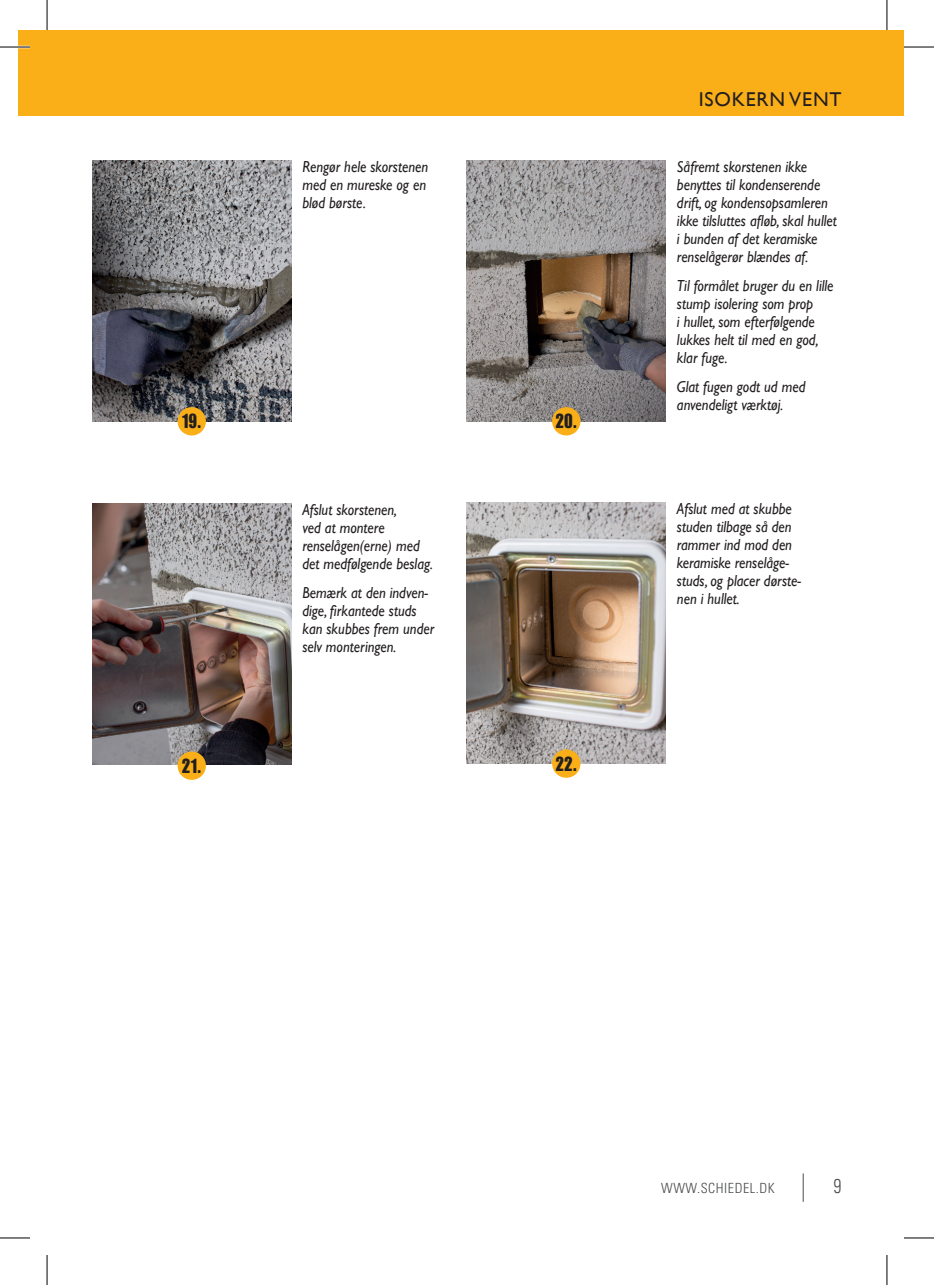
<style>
.page{position:relative;width:934px;height:1285px;background:#fff}
.page>*{position:absolute;margin:0;border:0;box-sizing:border-box;transform-origin:0 0}
.t1{font:20px "Impact LT Std";color:#231f20;scale:.9 1}
.t2{font:20px "Gill Sans";letter-spacing:.04em;color:#231f20}
.t3{font:300 condensed 20px "Univers LT Std";color:#4b4c4d;scale:.9 1}
.t4{font:italic 16px/18px "Gill Sans";color:#231f20;scale:.9 1}
.t5{font:300 condensed 14px "Univers LT Std";letter-spacing:.04em;color:#4b4c4d}
</style>
<div class="page">
<svg style="left:802px;top:1173px;width:1px;height:28px"></svg>
<div style="left:47px;top:30px;width:856px;height:85px;background:#faaf18"></div>
<div style="left:19px;top:30px;width:28px;height:85px;background:#faaf18"></div>
<img style="left:92px;top:160px;width:199px;height:261px">
<div style="left:177px;top:407px;width:29px;height:28px;background:#faaf18;border-radius:50%"></div>
<img style="left:467px;top:503px;width:198px;height:260px">
<div style="left:552px;top:749px;width:28px;height:29px;background:#faaf18;border-radius:50%"></div>
<img style="left:92px;top:503px;width:199px;height:261px">
<div style="left:177px;top:751px;width:29px;height:29px;background:#faaf18;border-radius:50%"></div>
<img style="left:467px;top:160px;width:198px;height:261px">
<div style="left:552px;top:407px;width:28px;height:28px;background:#faaf18;border-radius:50%"></div>
<hr style="left:0;top:46px;width:30px;height:2px;background:#fff">
<hr style="left:0;top:47px;width:30px;height:1px;background:#000">
<hr style="left:903px;top:47px;width:30px;height:1px;background:#000">
<hr style="left:0;top:1237px;width:30px;height:1px;background:#000">
<hr style="left:903px;top:1237px;width:30px;height:1px;background:#000">
<hr style="left:47px;top:0;width:1px;height:30px;background:#000">
<hr style="left:47px;top:1255px;width:1px;height:30px;background:#000">
<hr style="left:886px;top:0;width:1px;height:30px;background:#000">
<hr style="left:886px;top:1255px;width:1px;height:30px;background:#000">
<p class="t1" style="left:182px;top:410px;width:23px">19.</p>
<p class="t1" style="left:182px;top:754px;width:23px">21.</p>
<p class="t4" style="left:302px;top:157px;width:141px">Rengør hele skorstenen med en mureske og en blød børste.</p>
<p class="t4" style="left:302px;top:500px;width:147px">Afslut skorstenen,<br>ved at montere renselågen(erne) med det medfølgende beslag.</p>
<p class="t4" style="left:302px;top:583px;width:148px">Bemærk at den indven&shy;dige, firkantede studs kan skubbes frem under selv monteringen.</p>
<p class="t1" style="left:555px;top:410px;width:25px">20.</p>
<p class="t1" style="left:555px;top:752px;width:25px">22.</p>
<p class="t2" style="left:698px;top:88px;width:144px">ISOKERN VENT</p>
<p class="t4" style="left:676px;top:157px;width:179px">Såfremt skorstenen ikke benyttes til kondenserende drift, og kondensopsamleren ikke tilsluttes afløb, skal hullet i bunden af det keramiske renselågerør blændes af.</p>
<p class="t4" style="left:676px;top:276px;width:175px">Til formålet bruger du en lille stump isolering som prop<br>i hullet, som efterfølgende lukkes helt til med en god, klar fuge.</p>
<p class="t4" style="left:676px;top:378px;width:144px">Glat fugen godt ud med anvendeligt værktøj.</p>
<p class="t4" style="left:676px;top:499px;width:139px">Afslut med at skubbe studen tilbage så den rammer ind mod den keramiske renselåge&shy;studs, og placer dørste&shy;nen i hullet.</p>
<p class="t5" style="left:660px;top:1179px;width:115px">WWW.SCHIEDEL.DK</p>
<p class="t3" style="left:833px;top:1173px;width:10px">9</p>
</div>
